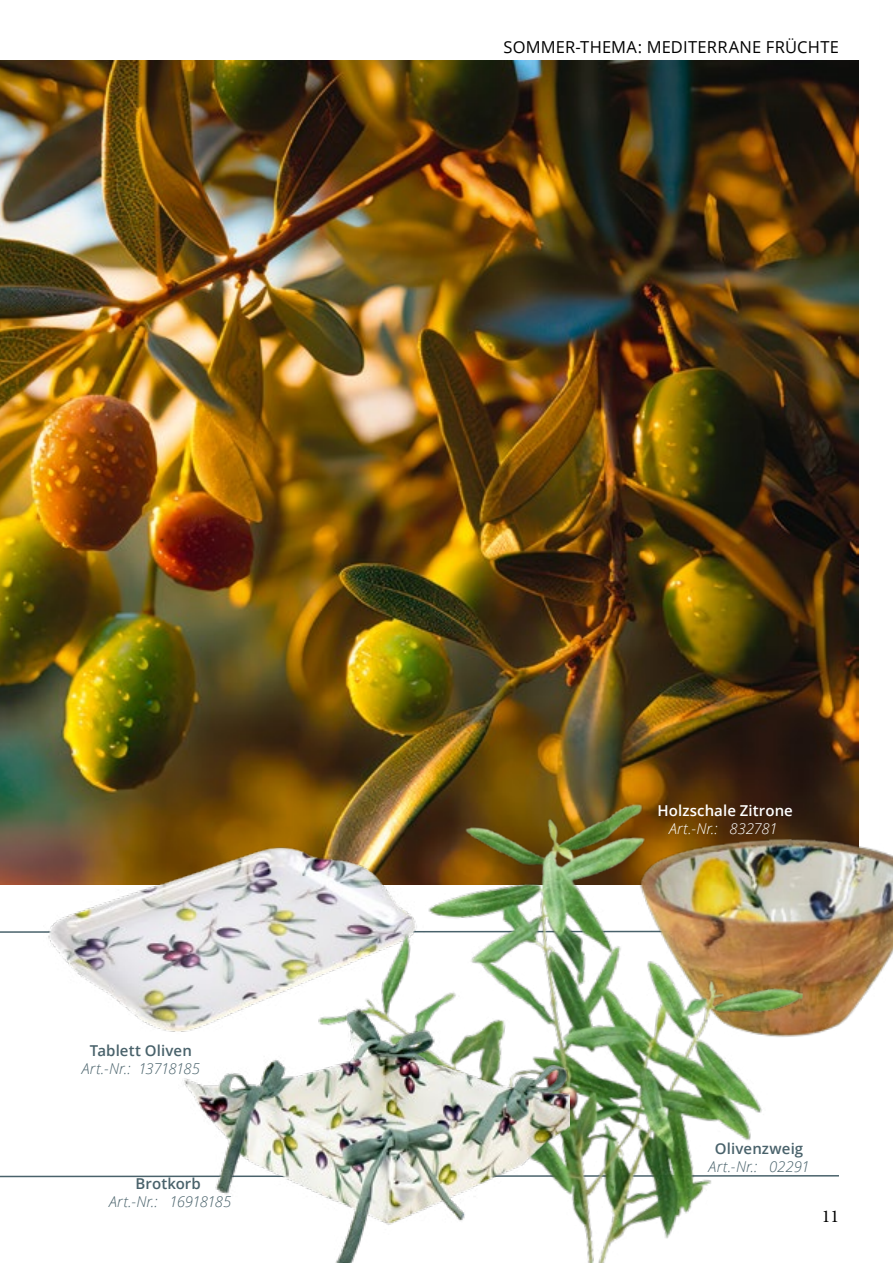
<style>
.page{position:relative;width:893px;height:1263px;background:#fff}
.page>*{position:absolute;margin:0;border:0;box-sizing:border-box;transform-origin:0 0}
.t1{font:18px "Minion Pro";color:#000}
.t2{font:16.5px "Open Sans";letter-spacing:.01em;color:#000}
.t3{font:italic 300 15px "Open Sans";letter-spacing:-.02em;color:#49626b}
.t4{font:600 15px "Open Sans";letter-spacing:.005em;color:#49626b}
.t5{font:600 15px "Open Sans";letter-spacing:.005em;color:#fff}
.t6{font:italic 300 15px "Open Sans";letter-spacing:-.01em;color:#fff}
.t7{font:italic 300 15px "Open Sans";letter-spacing:.005em;color:#49626b}
</style>
<div class="page">
<svg style="left:0;top:1175px;width:839px;height:3px"></svg>
<img style="left:0;top:61px;width:859px;height:823px">
<svg style="left:0;top:931px;width:44px;height:2px"></svg>
<img style="left:819px;top:818px;width:74px;height:215px">
<img style="left:44px;top:828px;width:246px;height:204px">
<img style="left:290px;top:773px;width:529px;height:490px">
<img style="left:178px;top:994px;width:392px;height:269px">
<p class="t2" style="left:503px;top:36px;width:337px">SOMMER-THEMA: MEDITERRANE FRÜCHTE</p>
<p class="t4" style="left:90px;top:1040px;width:103px">Tablett Oliven</p>
<p class="t3" style="left:82px;top:1058px;width:120px">Art.-Nr.: 13718185</p>
<p class="t4" style="left:136px;top:1173px;width:67px">Brotkorb</p>
<p class="t3" style="left:109px;top:1191px;width:124px">Art.-Nr.: 16918185</p>
<p class="t5" style="left:658px;top:800px;width:137px">Holzschale Zitrone</p>
<p class="t6" style="left:669px;top:818px;width:110px">Art.-Nr.: 832781</p>
<p class="t4" style="left:715px;top:1139px;width:90px">Olivenzweig</p>
<p class="t7" style="left:709px;top:1156px;width:103px">Art.-Nr.: 02291</p>
<p class="t1" style="left:822px;top:1204px;width:19px">11</p>
</div>
